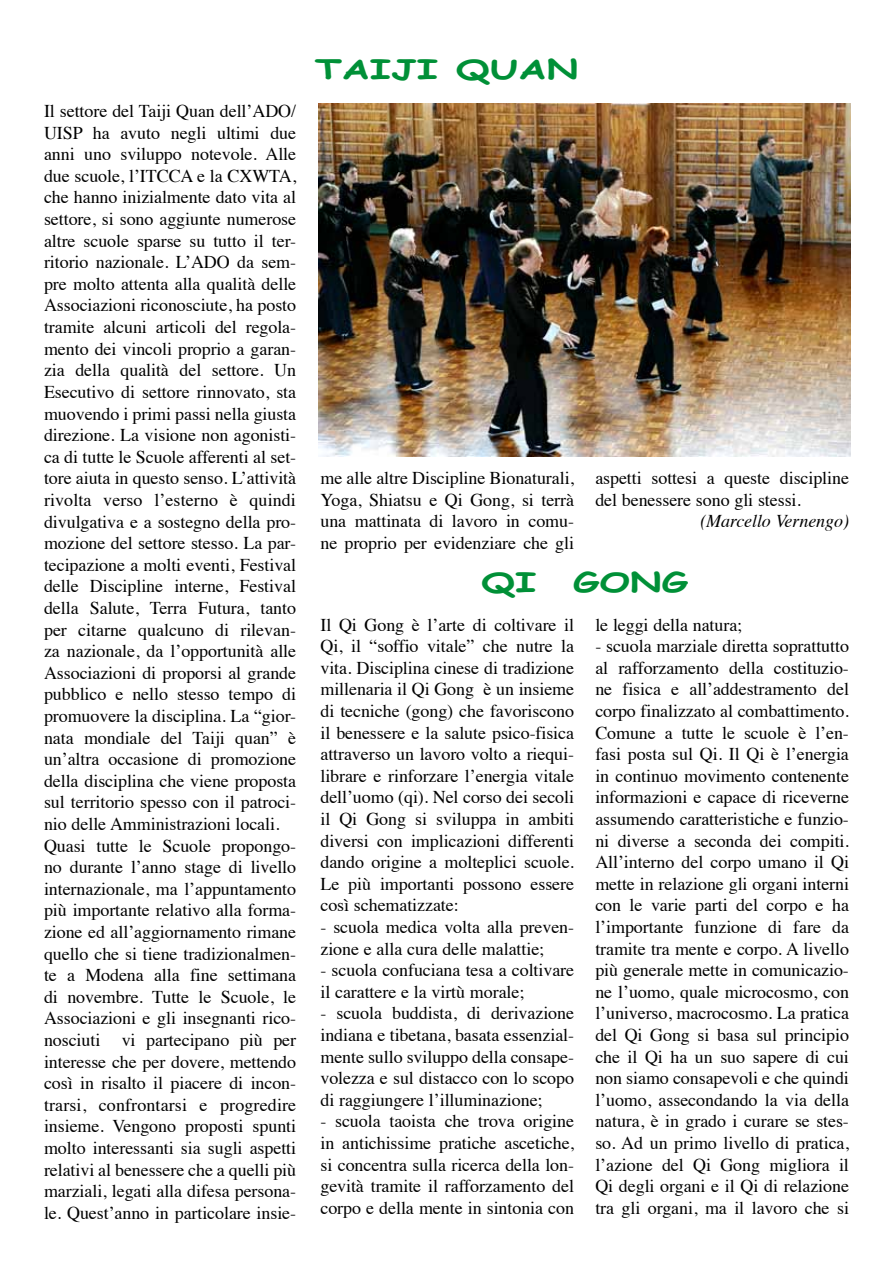
<style>
.page{position:relative;width:893px;height:1263px;background:#fff}
.page>*{position:absolute;margin:0;border:0;box-sizing:border-box;transform-origin:0 0}
.t1{font:700 27px "Comic Sans MS";color:#009037;scale:1.43 1}
.t2{font:18px/21.6px "Times";letter-spacing:-.005em;color:#000;text-align:justify}
.t3{font:italic 18px "Times";letter-spacing:-.005em;color:#000}
</style>
<div class="page">
<img style="left:319px;top:103px;width:531px;height:353px">
<p class="t2" style="left:44px;top:99px;width:254px;text-align:left">Il settore del Taiji Quan dell’ADO/ UISP ha avuto negli ultimi due anni uno sviluppo notevole. Alle due scuole, l’ITCCA e la CXWTA, che hanno inizialmente dato vita al settore, si sono aggiunte numerose altre scuole sparse su tutto il ter&shy;ritorio nazionale. L’ADO da sem&shy;pre molto attenta alla qualità delle Associazioni riconosciute, ha posto tramite alcuni articoli del regola&shy;mento dei vincoli proprio a garan&shy;zia della qualità del settore. Un Esecutivo di settore rinnovato, sta muovendo i primi passi nella giusta direzione. La visione non agonisti&shy;ca di tutte le Scuole afferenti al set&shy;tore aiuta in questo senso. L’attività rivolta verso l’esterno è quindi divulgativa e a sostegno della pro&shy;mozione del settore stesso. La par&shy;tecipazione a molti eventi, Festival delle Discipline interne, Festival della Salute, Terra Futura, tanto per citarne qualcuno di rilevan&shy;za nazionale, da l’opportunità alle Associazioni di proporsi al grande pubblico e nello stesso tempo di promuovere la disciplina. La “gior&shy;nata mondiale del Taiji quan” è un’altra occasione di promozione della disciplina che viene proposta sul territorio spesso con il patroci&shy;nio delle Amministrazioni locali.<br>Quasi tutte le Scuole propongo&shy;no durante l’anno stage di livello internazionale, ma l’appuntamento più importante relativo alla forma&shy;zione ed all’aggiornamento rimane quello che si tiene tradizionalmen&shy;te a Modena alla fine settimana di novembre. Tutte le Scuole, le Associazioni e gli insegnanti rico&shy;nosciuti vi partecipano più per interesse che per dovere, mettendo così in risalto il piacere di incon&shy;trarsi, confrontarsi e progredire insieme. Vengono proposti spunti molto interessanti sia sugli aspetti relativi al benessere che a quelli più marziali, legati alla difesa persona&shy;le. Quest’anno in particolare insie-</p>
<h1 class="t1" style="left:315px;top:49px;width:186px">TAIJI QUAN</h1>
<p class="t2" style="left:320px;top:466px;width:255px">me alle altre Discipline Bionaturali, Yoga, Shiatsu e Qi Gong, si terrà una mattinata di lavoro in comu&shy;ne proprio per evidenziare che gli</p>
<p class="t2" style="left:595px;top:466px;width:255px">aspetti sottesi a queste discipline del benessere sono gli stessi.</p>
<p class="t3" style="left:700px;top:506px;width:150px">(Marcello Vernengo)</p>
<h1 class="t1" style="left:481px;top:562px;width:40px">QI</h1>
<h1 class="t1" style="left:573px;top:562px;width:81px">GONG</h1>
<p class="t2" style="left:320px;top:612px;width:255px">Il Qi Gong è l’arte di coltivare il Qi, il “soffio vitale” che nutre la vita. Disciplina cinese di tradizione millenaria il Qi Gong è un insieme di tecniche (gong) che favoriscono il benessere e la salute psico-fisica attraverso un lavoro volto a riequi&shy;librare e rinforzare l’energia vitale dell’uomo (qi). Nel corso dei secoli il Qi Gong si sviluppa in ambiti diversi con implicazioni differenti dando origine a molteplici scuole.<br>Le più importanti possono essere così schematizzate:</p>
<p class="t2" style="left:320px;top:914px;width:255px">- scuola medica volta alla preven&shy;zione e alla cura delle malattie;</p>
<p class="t2" style="left:320px;top:958px;width:255px">- scuola confuciana tesa a coltivare il carattere e la virtù morale;</p>
<p class="t2" style="left:320px;top:1001px;width:255px">- scuola buddista, di derivazione indiana e tibetana, basata essenzial&shy;mente sullo sviluppo della consape&shy;volezza e sul distacco con lo scopo di raggiungere l’illuminazione;</p>
<p class="t2" style="left:320px;top:1109px;width:255px">- scuola taoista che trova origine in antichissime pratiche ascetiche, si concentra sulla ricerca della lon&shy;gevità tramite il rafforzamento del corpo e della mente in sintonia con</p>
<p class="t2" style="left:595px;top:612px;width:148px">le leggi della natura;</p>
<p class="t2" style="left:595px;top:634px;width:255px">- scuola marziale diretta soprattutto al rafforzamento della costituzio&shy;ne fisica e all’addestramento del corpo finalizzato al combattimento.<br>Comune a tutte le scuole è l’en&shy;fasi posta sul Qi. Il Qi è l’energia in continuo movimento contenente informazioni e capace di riceverne assumendo caratteristiche e funzio&shy;ni diverse a seconda dei compiti.<br>All’interno del corpo umano il Qi mette in relazione gli organi interni con le varie parti del corpo e ha l’importante funzione di fare da tramite tra mente e corpo. A livello più generale mette in comunicazio&shy;ne l’uomo, quale microcosmo, con l’universo, macrocosmo. La pratica del Qi Gong si basa sul principio che il Qi ha un suo sapere di cui non siamo consapevoli e che quindi l’uomo, assecondando la via della natura, è in grado i curare se stes&shy;so. Ad un primo livello di pratica, l’azione del Qi Gong migliora il Qi degli organi e il Qi di relazione tra gli organi, ma il lavoro che si</p>
</div>
